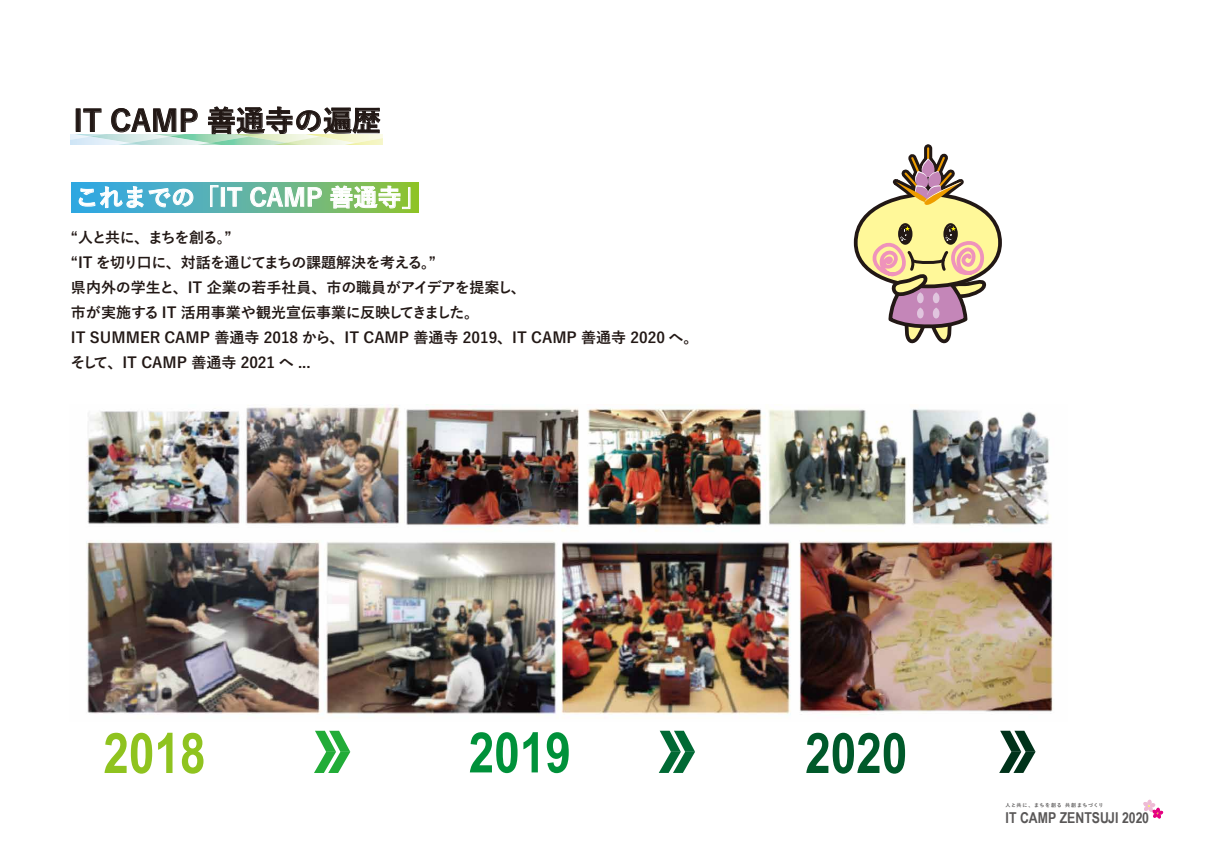
<style>
.page{position:relative;width:1208px;height:859px;background:#fff}
.page>*{position:absolute;margin:0;border:0;box-sizing:border-box;transform-origin:0 0}
.t1{font:700 56px "Arial Narrow";color:#8fc31f}
.t2{font:700 56px "Arial Narrow";color:#00913a}
.t3{font:700 56px "Arial Narrow";color:#00592a}
.t4{font:700 29px "Yu Go";color:#221815}
.t5{font:700 24px "Yu Go";color:#fff}
.t6{font:700 15px/25px "Yu Go";color:#221815}
.t7{font:700 15px "Arial Narrow";color:#595757}
.t8{font:700 5px "Yu Go";letter-spacing:.13em;color:#595757}
</style>
<div class="page">
<svg style="left:70px;top:106px;width:312px;height:39px"></svg>
<svg style="left:71px;top:183px;width:347px;height:30px;background:#5fb49d"></svg>
<svg style="left:79px;top:186px;width:114px;height:22px;background:#6abddb"></svg>
<svg style="left:210px;top:185px;width:9px;height:22px"></svg>
<div style="left:221px;top:187px;width:4px;height:20px;border:1px solid #fff"></div>
<svg style="left:227px;top:187px;width:15px;height:20px"></svg>
<svg style="left:250px;top:187px;width:72px;height:20px"></svg>
<svg style="left:330px;top:185px;width:80px;height:24px;background:#b0d690"></svg>
<svg style="left:855px;top:144px;width:147px;height:200px"></svg>
<svg style="left:314px;top:731px;width:36px;height:42px"></svg>
<svg style="left:658px;top:731px;width:37px;height:42px"></svg>
<svg style="left:999px;top:731px;width:36px;height:42px"></svg>
<img style="left:86px;top:404px;width:968px;height:311px">
<svg style="left:1143px;top:800px;width:19px;height:18px"></svg>
<h2 class="t4" style="left:74px;top:104px;width:309px">IT CAMP 善通寺の遍歴</h2>
<h3 class="t5" style="left:75px;top:184px;width:352px">これまでの「IT CAMP 善通寺」</h3>
<p class="t6" style="left:70px;top:225px;width:630px">“人と共に、まちを創る。”<br>“IT を切り口に、対話を通じてまちの課題解決を考える。”<br>県内外の学生と、IT 企業の若手社員、市の職員がアイデアを提案し、<br>市が実施する IT 活用事業や観光宣伝事業に反映してきました。<br>IT SUMMER CAMP 善通寺 2018 から、IT CAMP 善通寺 2019、IT CAMP 善通寺 2020 へ。そして、IT CAMP 善通寺 2021 へ ...</p>
<h1 class="t1" style="left:103px;top:711px;width:104px">2018</h1>
<h1 class="t2" style="left:469px;top:710px;width:104px">2019</h1>
<h1 class="t3" style="left:805px;top:711px;width:104px">2020</h1>
<p class="t8" style="left:1005px;top:802px;width:99px">人と共に、まちを創る 共創まちづくり</p>
<p class="t7" style="left:1005px;top:807px;width:145px">IT CAMP ZENTSUJI 2020</p>
</div>
